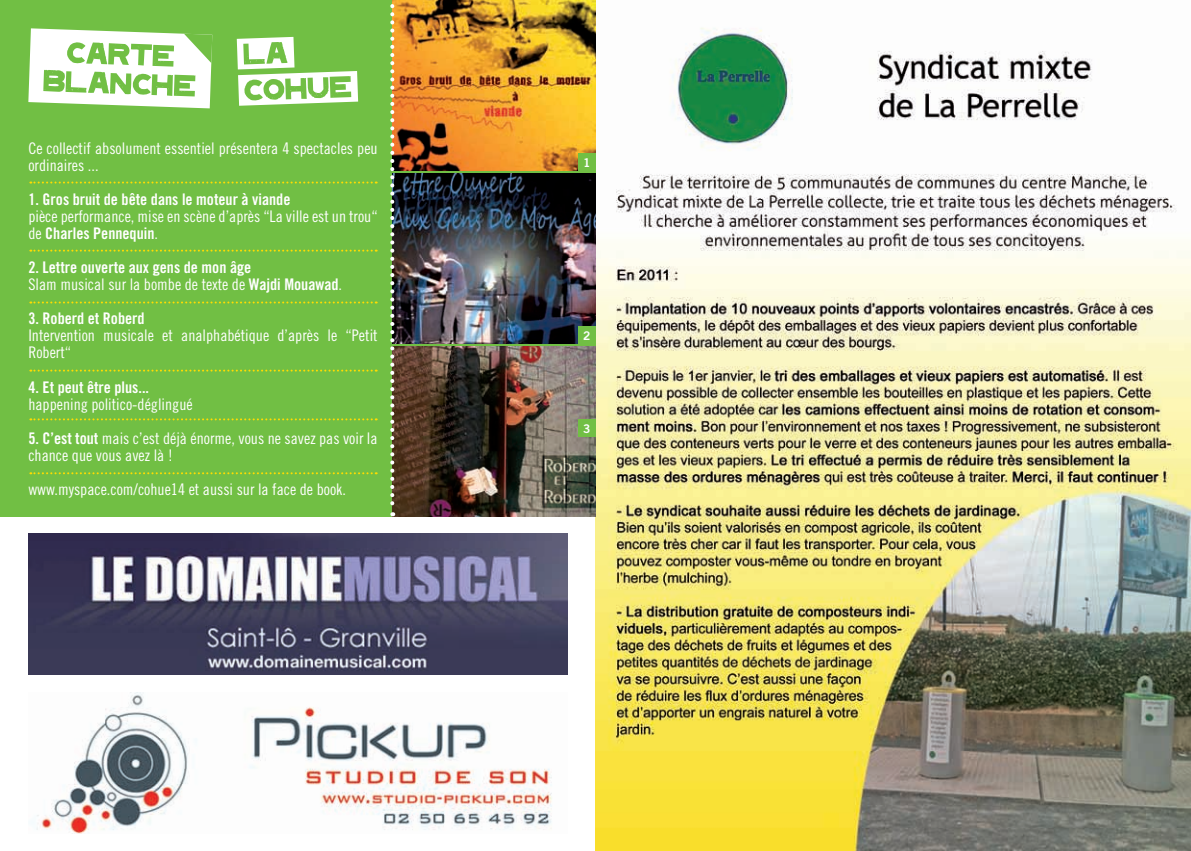
<style>
.page{position:relative;width:1191px;height:851px;background:#fff}
.page>*{position:absolute;margin:0;border:0;box-sizing:border-box;transform-origin:0 0}
.t1{font:51px/36.2px "BD Plakatbau";color:#71bf44}
.t2{font:16px/17px "Trade Gothic Cond Eighteen";color:#fff}
.t3{font:16px "Trade Gothic Bold Cond Twenty";color:#fff}
.t4{font:12px "Trade Gothic Bold Two";color:#fff}
.s1{font-family:"Trade Gothic Cond Eighteen"}
.s2{font-family:"Trade Gothic Bold Cond Twenty"}
</style>
<div class="page">
<img style="left:28px;top:533px;width:539px;height:142px">
<img style="left:595px;top:0;width:595px;height:850px">
<div style="left:0;top:0;width:595px;height:516px;background:#71bf44"></div>
<svg style="left:237px;top:37px;width:121px;height:69px"></svg>
<svg style="left:28px;top:28px;width:184px;height:80px;background:#eef7e8"></svg>
<img style="left:394px;top:346px;width:201px;height:170px">
<img style="left:394px;top:173px;width:201px;height:170px">
<img style="left:394px;top:0;width:201px;height:170px">
<svg style="left:390px;top:0;width:4px;height:516px"></svg>
<svg style="left:30px;top:181px;width:347px;height:2px"></svg>
<svg style="left:30px;top:249px;width:347px;height:2px"></svg>
<svg style="left:30px;top:301px;width:347px;height:2px"></svg>
<svg style="left:30px;top:369px;width:347px;height:2px"></svg>
<svg style="left:30px;top:418px;width:347px;height:2px"></svg>
<svg style="left:30px;top:472px;width:347px;height:2px"></svg>
<div style="left:578px;top:153px;width:17px;height:17px;background:#71bf44"></div>
<div style="left:578px;top:326px;width:17px;height:17px;background:#71bf44"></div>
<div style="left:578px;top:420px;width:17px;height:17px;background:#71bf44"></div>
<img style="left:32px;top:692px;width:520px;height:141px">
<h1 class="t1" style="left:68px;top:27px;width:109px;rotate:2deg">CARTE</h1>
<h1 class="t1" style="left:45px;top:55px;width:154px;rotate:2deg">BLANCHE</h1>
<h1 class="t1" style="left:242px;top:29px;width:109px;rotate:-2deg">LA<br>COHUE</h1>
<p class="t2" style="left:28px;top:140px;width:351px">Ce collectif absolument essentiel présentera 4 spectacles peu ordinaires ...</p>
<p class="t3" style="left:28px;top:190px;width:264px">1. Gros bruit de bête dans le moteur à viande</p>
<p class="t2" style="left:28px;top:208px;width:351px">pièce performance, mise en scène d’après “La ville est un trou“</p>
<p class="t3" style="left:28px;top:224px;width:131px"><span class="s1">de</span> Charles Pennequin<span class="s1">.</span></p>
<p class="t3" style="left:28px;top:258px;width:224px">2. Lettre ouverte aux gens de mon âge</p>
<p class="t2" style="left:28px;top:276px;width:315px">Slam musical sur la bombe de texte de <span class="s2">Wajdi Mouawad</span>.</p>
<p class="t3" style="left:28px;top:309px;width:118px">3. Roberd et Roberd</p>
<p class="t2" style="left:28px;top:327px;width:351px">Intervention musicale et analphabétique d’après le “Petit<br>Robert“</p>
<p class="t3" style="left:28px;top:377px;width:122px">4. Et peut être plus...</p>
<p class="t2" style="left:28px;top:395px;width:166px">happening politico-déglingué</p>
<p class="t2" style="left:28px;top:429px;width:351px"><span class="s2">5. C’est tout</span> mais c’est déjà énorme, vous ne savez pas voir la chance que vous avez là !</p>
<p class="t2" style="left:28px;top:480px;width:319px">www.myspace.com/cohue14 et aussi sur la face de book.</p>
<p class="t4" style="left:583px;top:155px;width:9px">1</p>
<p class="t4" style="left:583px;top:328px;width:9px">2</p>
<p class="t4" style="left:583px;top:421px;width:9px">3</p>
</div>
